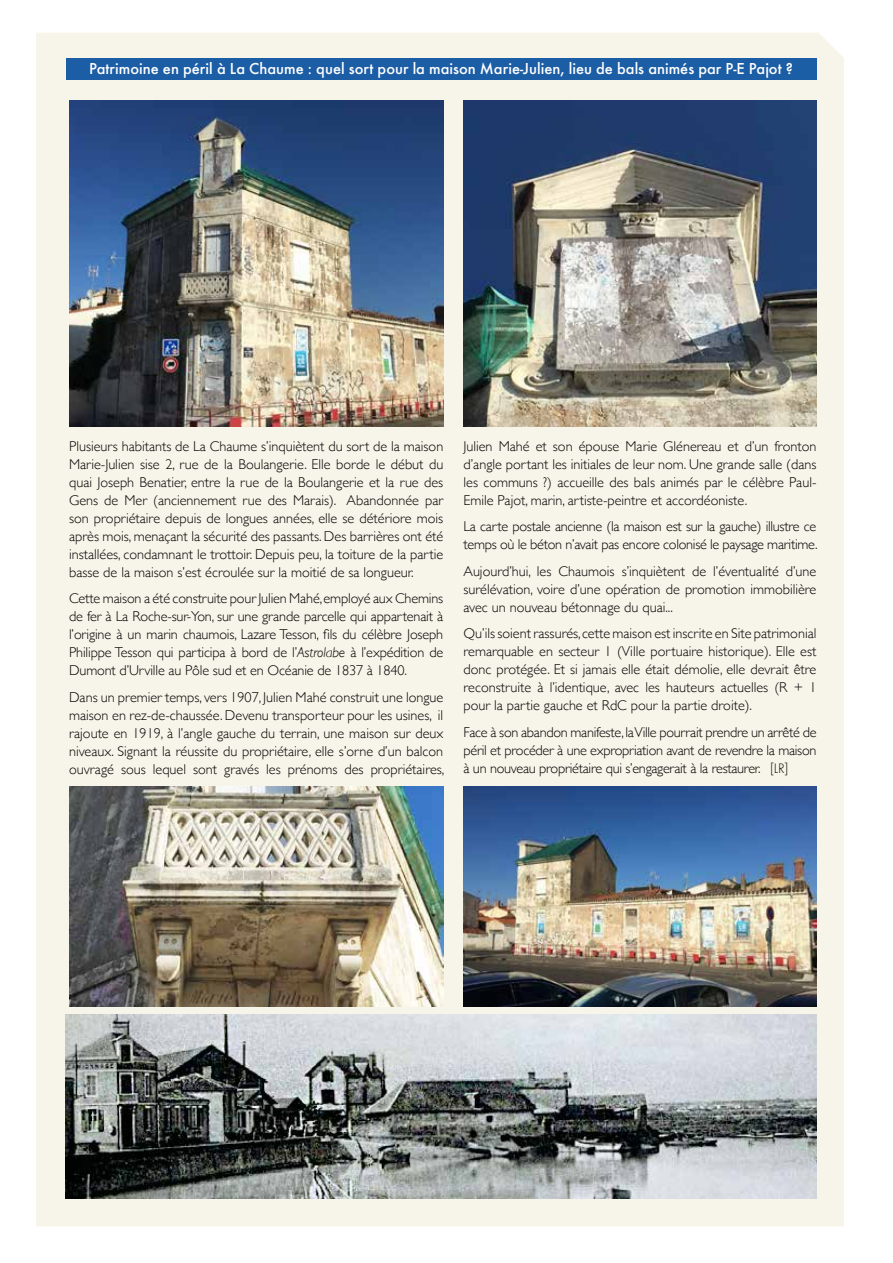
<style>
.page{position:relative;width:893px;height:1263px;background:#fff}
.page>*{position:absolute;margin:0;border:0;box-sizing:border-box;transform-origin:0 0}
.t1{font:500 16.5px "Futura T";color:#fff}
.t2{font:300 14.25px/18px "Gill Sans";color:#000;text-align:justify}
.t3{font:300 14.25px/18px "Gill Sans";letter-spacing:-.02em;color:#000}
.s1{font-style:italic}
.s2{font-family:"Futura T"}
</style>
<div class="page">
<div style="left:36px;top:33px;width:808px;height:1193px;background:#f7f5e9"></div>
<div style="left:66px;top:58px;width:750px;height:21px;background:#1c5ea6"></div>
<img style="left:69px;top:101px;width:374px;height:326px">
<img style="left:463px;top:787px;width:353px;height:219px">
<img style="left:66px;top:1014px;width:750px;height:185px">
<img style="left:69px;top:787px;width:374px;height:219px">
<img style="left:463px;top:101px;width:353px;height:326px">
<p class="t1" style="left:89px;top:58px;width:705px">Patrimoine en péril à La Chaume : quel sort pour la maison Marie-Julien, lieu de bals animés par P-E Pajot ?</p>
<p class="t2" style="left:69px;top:436px;width:376px">Plusieurs habitants de La Chaume s’inquiètent du sort de la maison Marie-Julien sise 2, rue de la Boulangerie. Elle borde le début du quai Joseph Benatier, entre la rue de la Boulangerie et la rue des Gens de Mer (anciennement rue des Marais). Abandonnée par son propriétaire depuis de longues années, elle se détériore mois après mois, menaçant la sécurité des passants. Des barrières ont été installées, condamnant le trottoir. Depuis peu, la toiture de la partie basse de la maison s’est écroulée sur la moitié de sa longueur.</p>
<p class="t2" style="left:69px;top:589px;width:376px">Cette maison a été construite pour Julien Mahé, employé aux Chemins de fer à La Roche-sur-Yon, sur une grande parcelle qui appartenait à l’origine à un marin chaumois, Lazare Tesson, fils du célèbre Joseph Philippe Tesson qui participa à bord de l’<span class="s1">Astrolabe</span> à l’expédition de Dumont d’Urville au Pôle sud et en Océanie de 1837 à 1840.</p>
<p class="t2" style="left:69px;top:687px;width:377px">Dans un premier temps, vers 1907, Julien Mahé construit une longue maison en rez-de-chaussée. Devenu transporteur pour les usines, il rajoute en 1919, à l’angle gauche du terrain, une maison sur deux niveaux. Signant la réussite du propriétaire, elle s’orne d’un balcon ouvragé sous lequel sont gravés les prénoms des propriétaires,</p>
<p class="t2" style="left:463px;top:436px;width:354px">Julien Mahé et son épouse Marie Glénereau et d’un fronton d’angle portant les initiales de leur nom. Une grande salle (dans les communs ?) accueille des bals animés par le célèbre Paul-Emile Pajot, marin, artiste-peintre et accordéoniste.</p>
<p class="t3" style="left:463px;top:517px;width:356px">La carte postale ancienne (la maison est sur la gauche) illustre ce temps où le béton n’avait pas encore colonisé le paysage maritime.</p>
<p class="t2" style="left:463px;top:561px;width:354px">Aujourd’hui, les Chaumois s’inquiètent de l’éventualité d’une surélévation, voire d’une opération de promotion immobilière avec un nouveau bétonnage du quai...</p>
<p class="t2" style="left:463px;top:624px;width:354px">Qu’ils soient rassurés, cette maison est inscrite en Site patrimonial remarquable en secteur 1 (Ville portuaire historique). Elle est donc protégée. Et si jamais elle était démolie, elle devrait être reconstruite à l’identique, avec les hauteurs actuelles (R + 1 pour la partie gauche et RdC pour la partie droite).</p>
<p class="t2" style="left:463px;top:722px;width:354px">Face à son abandon manifeste, la Ville pourrait prendre un arrêté de péril et procéder à une expropriation avant de revendre la maison à un nouveau propriétaire qui s’engagerait à la restaurer. <span class="s2">[LR]</span></p>
</div>
